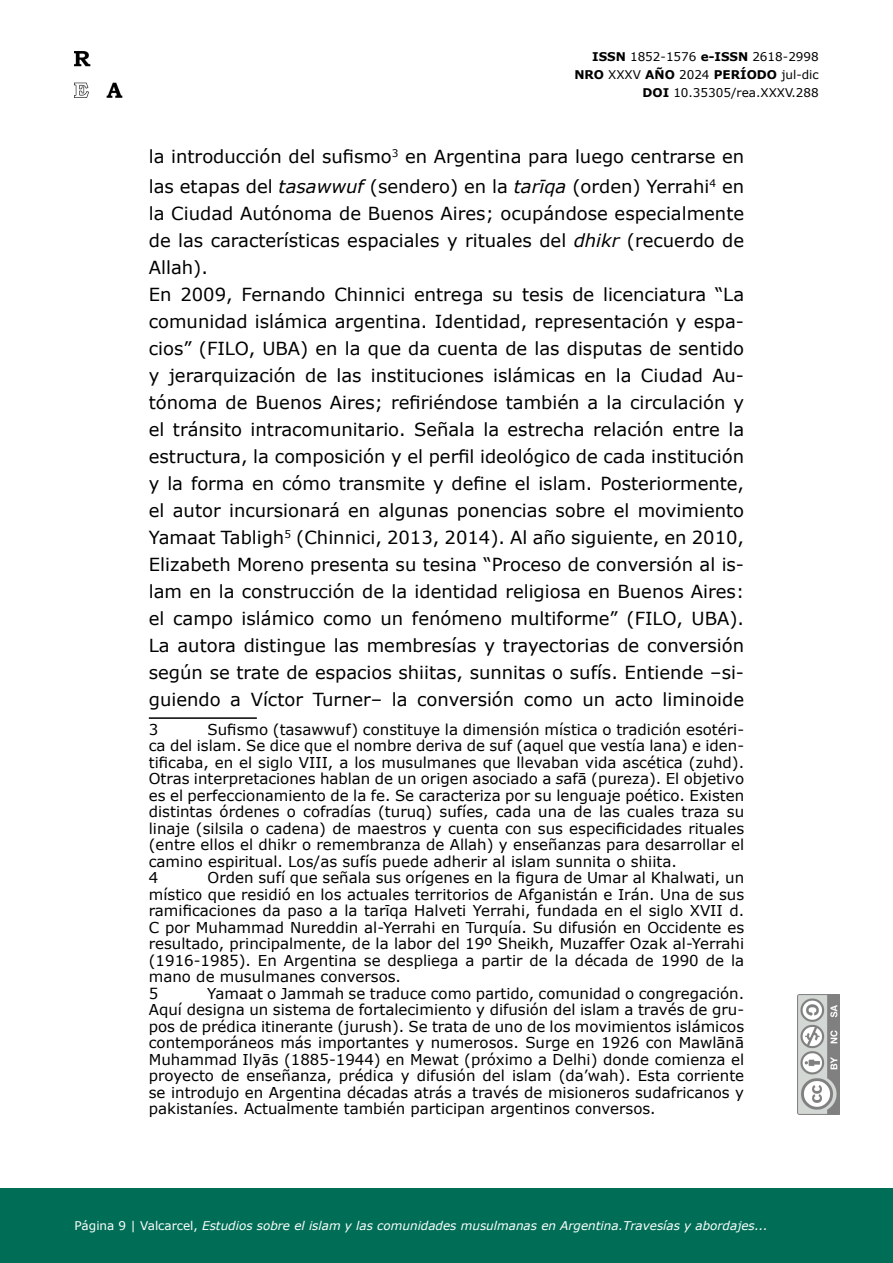
<style>
.page{position:relative;width:893px;height:1263px;background:#fff}
.page>*{position:absolute;margin:0;border:0;box-sizing:border-box;transform-origin:0 0}
.t1{font:18px/27px "Verdana";color:#000;text-align:justify}
.Notas_a_pie{font:15px/16.5px "Verdana";color:#000;text-align:justify}
.t2{font:italic 12px "Verdana";color:#fff}
.t3{font:12px/18px "Verdana";color:#000;text-align:right}
.s1{font-weight:700}
.s2{font-style:italic}
.s3{font-style:normal}
</style>
<div class="page">
<img style="left:798px;top:994px;width:42px;height:120px">
<div style="left:0;top:1188px;width:893px;height:75px;background:#006e56"></div>
<img style="left:74px;top:52px;width:49px;height:45px">
<hr style="left:149px;top:717px;width:108px;height:2px;background:#000">
<p class="t3" style="left:574px;top:48px;width:246px"><span class="s1">ISSN</span> 1852-1576 <span class="s1">e-ISSN</span> 2618-2998<br><span class="s1">NRO</span> XXXV <span class="s1">AÑO</span> 2024 <span class="s1">PERÍODO</span> jul-dic<br><span class="s1">DOI</span> 10.35305/rea.XXXV.288</p>
<p class="t1" style="left:149px;top:141px;width:597px;line-height:30px">la introducción del sufismo<sup>3</sup> en Argentina para luego centrarse en las etapas del <span class="s2">tasawwuf</span> (sendero) en la <span class="s2">tarīqa</span> (orden) Yerrahi<sup>4</sup> en</p>
<p class="t1" style="left:149px;top:200px;width:597px">la Ciudad Autónoma de Buenos Aires; ocupándose especialmente de las características espaciales y rituales del <span class="s2">dhikr</span> (recuerdo de Allah).</p>
<p class="t1" style="left:149px;top:281px;width:597px">En 2009, Fernando Chinnici entrega su tesis de licenciatura “La comunidad islámica argentina. Identidad, representación y espa&shy;cios” (FILO, UBA) en la que da cuenta de las disputas de sentido y jerarquización de las instituciones islámicas en la Ciudad Au&shy;tónoma de Buenos Aires; refiriéndose también a la circulación y el tránsito intracomunitario. Señala la estrecha relación entre la estructura, la composición y el perfil ideológico de cada institución y la forma en cómo transmite y define el islam. Posteriormente, el autor incursionará en algunas ponencias sobre el movimiento Yamaat Tabligh<sup>5</sup> (Chinnici, 2013, 2014). Al año siguiente, en 2010, Elizabeth Moreno presenta su tesina “Proceso de conversión al is&shy;lam en la construcción de la identidad religiosa en Buenos Aires: el campo islámico como un fenómeno multiforme” (FILO, UBA).<br>La autora distingue las membresías y trayectorias de conversión según se trate de espacios shiitas, sunnitas o sufís. Entiende –si&shy;guiendo a Víctor Turner– la conversión como un acto liminoide</p>
<p class="Notas_a_pie" style="left:149px;top:721px;width:11px">3</p>
<p class="Notas_a_pie" style="left:149px;top:721px;width:597px;text-indent:59px">Sufismo (tasawwuf) constituye la dimensión mística o tradición esotéri&shy;ca del islam. Se dice que el nombre deriva de suf (aquel que vestía lana) e iden&shy;tificaba, en el siglo VIII, a los musulmanes que llevaban vida ascética (zuhd).<br>Otras interpretaciones hablan de un origen asociado a <span class="s2">s</span>afā (pureza). El objetivo es el perfeccionamiento de la fe. Se caracteriza por su lenguaje poético. Existen distintas órdenes o cofradías (turuq) sufíes, cada una de las cuales traza su linaje (silsila o cadena) de maestros y cuenta con sus especificidades rituales (entre ellos el dhikr o remembranza de Allah) y enseñanzas para desarrollar el camino espiritual. Los/as sufís puede adherir al islam sunnita o shiita.</p>
<p class="Notas_a_pie" style="left:149px;top:870px;width:11px">4</p>
<p class="Notas_a_pie" style="left:149px;top:870px;width:597px;text-indent:59px">Orden sufí que señala sus orígenes en la figura de Umar al Khalwati, un místico que residió en los actuales territorios de Afganistán e Irán. Una de sus ramificaciones da paso a la tarīqa Halveti Yerrahi, fundada en el siglo XVII d.<br>C por Muhammad Nureddin al-Yerrahi en Turquía. Su difusión en Occidente es resultado, principalmente, de la labor del 19º Sheikh, Muzaffer Ozak al-Yerrahi (1916-1985). En Argentina se despliega a partir de la década de 1990 de la mano de musulmanes conversos.</p>
<p class="Notas_a_pie" style="left:149px;top:985px;width:11px">5</p>
<p class="Notas_a_pie" style="left:149px;top:985px;width:597px;text-indent:58px">Yamaat o Jammah se traduce como partido, comunidad o congregación.<br>Aquí designa un sistema de fortalecimiento y difusión del islam a través de gru&shy;pos de prédica itinerante (jurush). Se trata de uno de los movimientos islámicos contemporáneos más importantes y numerosos. Surge en 1926 con Mawlānā Muhammad Ilyās (1885-1944) en Mewat (próximo a Delhi) donde comienza el proyecto de enseñanza, prédica y difusión del islam (da’wah). Esta corriente se introdujo en Argentina décadas atrás a través de misioneros sudafricanos y pakistaníes. Actualmente también participan argentinos conversos.</p>
<p class="t2" style="left:74px;top:1217px;width:695px"><span class="s3">Página 9 | Valcarcel,</span> Estudios sobre el islam y las comunidades musulmanas en Argentina.Travesías y abordajes...</p>
</div>
